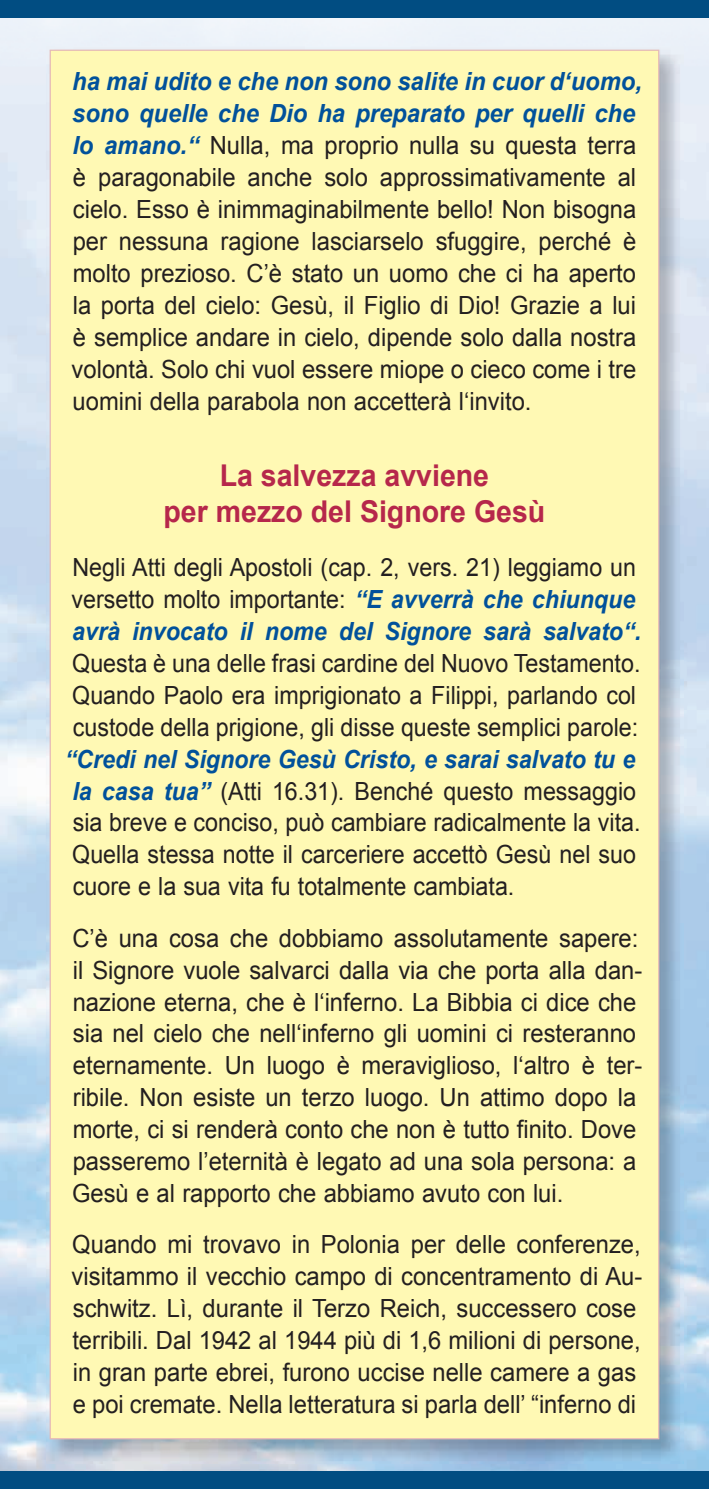
<style>
.page{position:relative;width:709px;height:1489px;background:#fff}
.page>*{position:absolute;margin:0;border:0;box-sizing:border-box;transform-origin:0 0}
.t1{font:700 30px/36.8px "Arial";color:#b6274b;text-align:center;scale:.95 1}
.t2{font:25px/32px "Arial";color:#231f20;scale:.95 1}
.t3{font:25px/32px "Arial";color:#231f20;scale:.93 1}
.s1{font-weight:700;font-style:italic;color:#01519b}
</style>
<div class="page">
<div style="left:0;top:1470px;width:709px;height:18px;background:#014d82"></div>
<div style="left:0;top:0;width:709px;height:18px;background:#014d82"></div>
<img style="left:47px;top:47px;width:636px;height:1416px">
<div style="left:50px;top:50px;width:609px;height:1389px;background:#fff9b4"></div>
<p class="t2" style="left:72px;top:66px;width:602px"><span class="s1">ha mai udito e che non sono salite in cuor d‘uomo, so no quelle che Dio ha preparato per quelli che lo amano.“</span> Nulla, ma proprio nulla su questa terra è paragonabile anche solo approssimativamente al cielo. Esso è inimmaginabilmente bello! Non bisogna per nessuna ragione lasciarselo sfuggire, perché è molto pre zioso. C’è stato un uomo che ci ha aperto la porta del cielo: Gesù, il Figlio di Dio! Grazie a lui è semplice an dare in cielo, dipende solo dalla nostra volontà. Solo chi vuol essere miope o cieco come i tre uomini della parabola non accetterà l‘invito.</p>
<p class="t1" style="left:163px;top:458px;width:403px">La salvezza avviene<br>per mezzo del Signore Gesù</p>
<p class="t3" style="left:72px;top:551px;width:614px">Negli Atti degli Apostoli (cap. 2, vers. 21) leggiamo un ver setto molto importante: <span class="s1">“E avverrà che chiunque avrà invocato il nome del Signore sarà salvato“.</span></p>
<p class="t3" style="left:72px;top:647px;width:612px">Que sta è una delle frasi cardine del Nuovo Testamento.<br>Quando Paolo era imprigionato a Filippi, parlando col custode della prigione, gli disse queste semplici parole:</p>
<p class="t3" style="left:72px;top:743px;width:612px;text-indent:-8px"><span class="s1">“Credi nel Signore Gesù Cristo, e sarai salvato tu e la casa tua”</span> (Atti 16.31). Benché questo messaggio sia breve e conciso, può cambiare radicalmente la vita.<br>Quella stessa notte il carceriere accettò Gesù nel suo cuore e la sua vita fu totalmente cambiata.</p>
<p class="t2" style="left:72px;top:922px;width:602px">C’è una cosa che dobbiamo assolutamente sapere: il Si gnore vuole salvarci dalla via che porta alla dan&shy;nazione eterna, che è l‘inferno. La Bibbia ci dice che sia nel cielo che nell‘inferno gli uomini ci resteranno eternamente. Un luogo è meraviglioso, l‘altro è ter&shy;ribile. Non esiste un terzo luogo. Un attimo dopo la morte, ci si renderà con to che non è tutto finito. Dove passeremo l’eternità è legato ad una sola persona: a Gesù e al rapporto che abbiamo avuto con lui.</p>
<p class="t2" style="left:72px;top:1228px;width:602px">Quando mi trovavo in Polonia per delle conferenze, visitammo il vecchio campo di concentramento di Au&shy;schwitz. Lì, durante il Terzo Reich, successero cose terribili. Dal 1942 al 1944 più di 1,6 milioni di persone, in gran parte ebrei, furono uccise nelle camere a gas e poi cremate. Nella letteratura si parla dell’ “inferno di</p>
</div>
